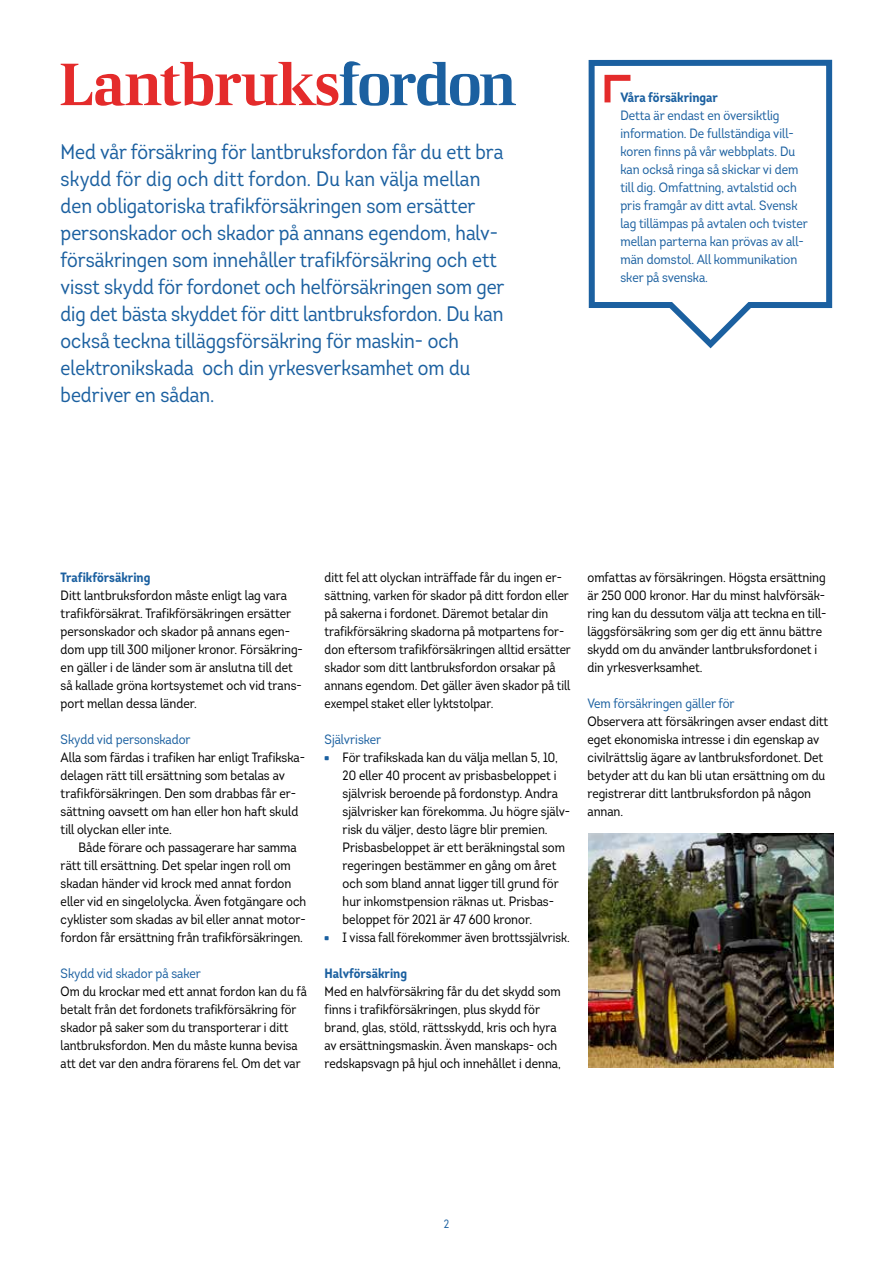
<style>
.page{position:relative;width:893px;height:1263px;background:#fff}
.page>*{position:absolute;margin:0;border:0;box-sizing:border-box;transform-origin:0 0}
.t1{font:60px "LF Rubrik 2";letter-spacing:-.035em;color:#e42b2b}
.t2{font:21px/27px "Intro Cond";color:#1b60a0}
.t3{font:13.5px/18px "Intro Cond";color:#000}
.t4{font:13.5px/18px "Intro Cond";color:#1b60a0}
.t5{font:700 13.5px "Intro Cond";color:#1b60a0}
.t6{font:12px "Intro Cond";color:#1b60a0}
.s1{color:#1b60a0}
.s2{font-family:"LF Rubrik 2";color:#1b60a0}
</style>
<div class="page">
<svg style="left:588px;top:59px;width:245px;height:290px"></svg>
<svg style="left:601px;top:72px;width:35px;height:36px"></svg>
<img style="left:588px;top:834px;width:245px;height:234px">
<h1 class="t1" style="left:59px;top:48px;width:460px">Lantbruks<span class="s1">fordon</span></h1>
<p class="t2" style="left:61px;top:138px;width:445px">Med vår försäkring för lantbruksfordon får du ett bra skydd för dig och ditt fordon. Du kan välja mellan den obligatoriska trafikförsäkringen som ersätter personskador och skador på annans egendom, halv&shy;försäkringen som innehåller trafikförsäkring och ett visst skydd för fordonet och helförsäkringen som ger dig det bästa skyddet för ditt lantbruksfordon. Du kan också teckna tilläggsförsäkring för maskin- och elektronikskada och din yrkesverksamhet om du bedriver en sådan.</p>
<p class="t5" style="left:620px;top:89px;width:99px">Våra försäkringar</p>
<p class="t4" style="left:620px;top:107px;width:189px">Detta är endast en översiktlig information. De fullständiga vill&shy;koren finns på vår webbplats. Du kan också ringa så skickar vi dem till dig. Omfattning, avtalstid och pris framgår av ditt avtal. Svensk lag tillämpas på avtalen och tvister mellan parterna kan prövas av all&shy;män domstol. All kommunikation sker på svenska.</p>
<p class="t5" style="left:61px;top:568px;width:91px">Trafikförsäkring</p>
<p class="t3" style="left:61px;top:586px;width:244px">Ditt lantbruksfordon måste enligt lag vara trafikförsäkrat. Trafikförsäkringen ersätter personskador och skador på annans egen&shy;dom upp till 300 miljoner kronor. Försäkring&shy;en gäller i de länder som är anslutna till det så kallade gröna kortsystemet och vid trans&shy;port mellan dessa länder.</p>
<p class="t4" style="left:61px;top:730px;width:132px">Skydd vid personskador</p>
<p class="t3" style="left:61px;top:748px;width:246px">Alla som färdas i trafiken har enligt Trafikska&shy;delagen rätt till ersättning som betalas av trafikförsäkringen. Den som drabbas får er&shy;sättning oavsett om han eller hon haft skuld till olyckan eller inte.</p>
<p class="t3" style="left:61px;top:838px;width:247px;text-indent:18px">Både förare och passagerare har samma rätt till ersättning. Det spelar ingen roll om skadan händer vid krock med annat fordon eller vid en singelolycka. Även fotgängare och cyklister som skadas av bil eller annat motor&shy;fordon får ersättning från trafikförsäkringen.</p>
<p class="t4" style="left:61px;top:964px;width:142px">Skydd vid skador på saker</p>
<p class="t3" style="left:61px;top:982px;width:248px">Om du krockar med ett annat fordon kan du få betalt från det fordonets trafikförsäkring för skador på saker som du transporterar i ditt lantbruksfordon. Men du måste kunna bevisa att det var den andra förarens fel. Om det var</p>
<p class="t3" style="left:325px;top:568px;width:248px">ditt fel att olyckan inträffade får du ingen er&shy;sättning, varken för skador på ditt fordon eller på sakerna i fordonet. Däremot betalar din trafikförsäkring skadorna på motpartens for&shy;don eftersom trafikförsäkringen alltid ersätter skador som ditt lantbruksfordon orsakar på annans egendom. Det gäller även skador på till exempel staket eller lyktstolpar.</p>
<p class="t4" style="left:325px;top:730px;width:58px">Självrisker</p>
<p class="t3" style="left:343px;top:748px;width:229px;text-indent:-18px"><span class="s2">•</span> För trafikskada kan du välja mellan 5, 10, 20 eller 40 procent av prisbasbeloppet i självrisk beroende på fordonstyp. Andra självrisker kan förekomma. Ju högre själv&shy;risk du väljer, desto lägre blir premien.<br>Prisbasbeloppet är ett beräkningstal som regeringen bestämmer en gång om året och som bland annat ligger till grund för hur inkomstpension räknas ut. Prisbas&shy;beloppet för 2021 är 47 600 kronor.</p>
<p class="t3" style="left:325px;top:928px;width:247px"><span class="s2">•</span> I vissa fall förekommer även brottssjälvrisk.</p>
<p class="t5" style="left:325px;top:964px;width:84px">Halvförsäkring</p>
<p class="t3" style="left:325px;top:982px;width:238px">Med en halvförsäkring får du det skydd som finns i trafikförsäkringen, plus skydd för brand, glas, stöld, rättsskydd, kris och hyra av ersättningsmaskin. Även manskaps- och redskapsvagn på hjul och innehållet i denna,</p>
<p class="t3" style="left:587px;top:568px;width:241px">omfattas av försäkringen. Högsta ersättning är 250 000 kronor. Har du minst halvförsäk&shy;ring kan du dessutom välja att teckna en til - läggsförsäkring som ger dig ett ännu bättre skydd om du använder lantbruksfordonet i din yrkesverksamhet.</p>
<p class="t4" style="left:587px;top:694px;width:149px">Vem försäkringen gäller för</p>
<p class="t3" style="left:587px;top:712px;width:242px">Observera att försäkringen avser endast ditt eget ekonomiska intresse i din egenskap av civilrättslig ägare av lantbruksfordonet. Det betyder att du kan bli utan ersättning om du registrerar ditt lantbruksfordon på någon annan.</p>
<p class="t6" style="left:444px;top:1217px;width:7px">2</p>
</div>
